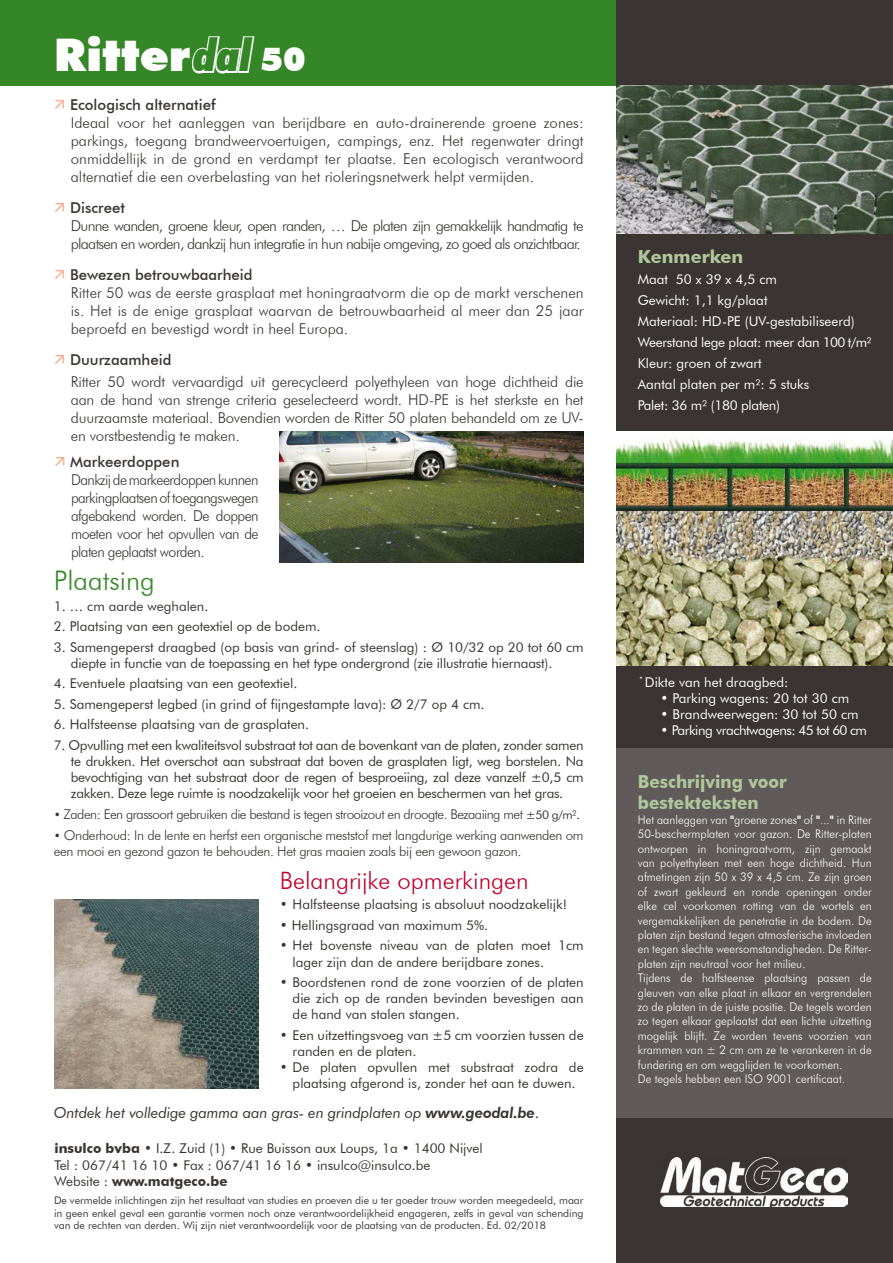
<style>
.page{position:relative;width:893px;height:1263px;background:#fff}
.page>*{position:absolute;margin:0;border:0;box-sizing:border-box;transform-origin:0 0}
.t1{font:900 45px "Futura BT";color:#fff}
.t2{font:300 27px "Futura BT";color:#358626}
.t3{font:300 24px "Futura BT";color:#c1002b}
.t4{font:700 18px/21.6px "Futura BT";color:#afc79b;scale:.95 1}
.t5{font:700 18px "Futura BT";color:#afc79b}
.t6{font:300 15px/18px "Futura BT";letter-spacing:-.04em;color:#3a3432;text-align:justify}
.t7{font:300 15px/18px "Futura BT";letter-spacing:-.04em;color:#3a3432;text-align:justify;scale:.95 1}
.t8{font:500 15px "Futura BT";color:#3a3432}
.t9{font:italic 15px "Futura BT";letter-spacing:-.01em;color:#3a3432}
.t10{font:13.5px/16.2px "Futura BT";color:#3a3432}
.t11{font:13.5px/21px "Futura BT";color:#fff}
.t12{font:300 13.5px/16.2px "Futura BT";letter-spacing:-.025em;color:#3a3432}
.t13{font:13.5px "Futura BT";letter-spacing:-.03em;color:#fff}
.t14{font:300 12px/14.4px "Futura BT";color:#fff;scale:.95 1}
.t15{font:10.5px/12.6px "Futura BT";color:#373739;text-align:justify}
.s1{font-style:italic;font-stretch:condensed;font-size:43.2px;color:#358626}
.s2{font-size:33px}
.s3{font-weight:400;font-size:12px}
.s4{font-weight:800}
.s5{font-style:normal}
.s6{font-weight:700}
</style>
<div class="page">
<div style="left:0;top:0;width:893px;height:85px;background:#358626"></div>
<div style="left:617px;top:0;width:276px;height:1263px;background:#3a3432"></div>
<svg style="left:191px;top:36px;width:64px;height:38px"></svg>
<img style="left:617px;top:85px;width:276px;height:149px">
<img style="left:660px;top:1158px;width:187px;height:49px">
<div style="left:638px;top:665px;width:234px;height:98px;border:2px solid #3a3432"></div>
<img style="left:617px;top:431px;width:276px;height:234px">
<img style="left:54px;top:899px;width:205px;height:190px">
<img style="left:280px;top:432px;width:304px;height:130px">
<div style="left:617px;top:748px;width:276px;height:370px;background:#605b5a"></div>
<h1 class="t1" style="left:54px;top:28px;width:253px">Ritter<span class="s1">dal</span> <span class="s2">50</span></h1>
<p class="t8" style="left:70px;top:96px;width:147px">Ecologisch alternatief</p>
<p class="t6" style="left:71px;top:114px;width:514px">Ideaal voor het aanleggen van berijdbare en auto-drainerende groene zones: parkings, toegang brandweervoertuigen, campings, enz. Het regenwater dringt onmiddellijk in de grond en verdampt ter plaatse. Een ecologisch verantwoord alternatief die een overbelasting van het rioleringsnetwerk helpt vermijden.</p>
<p class="t8" style="left:70px;top:199px;width:56px">Discreet</p>
<p class="t6" style="left:71px;top:217px;width:514px">Dunne wanden, groene kleur, open randen, … De platen zijn gemakkelijk handmatig te plaatsen en worden, dankzij hun integratie in hun nabije omgeving, zo goed als onzichtbaar.</p>
<p class="t8" style="left:70px;top:265px;width:184px">Bewezen betrouwbaarheid</p>
<p class="t6" style="left:71px;top:283px;width:514px">Ritter 50 was de eerste grasplaat met honingraatvorm die op de markt verschenen is. Het is de enige grasplaat waarvan de betrouwbaarheid al meer dan 25 jaar beproefd en bevestigd wordt in heel Europa.</p>
<p class="t8" style="left:70px;top:350px;width:103px">Duurzaamheid</p>
<p class="t6" style="left:71px;top:372px;width:514px">Ritter 50 wordt vervaardigd uit gerecycleerd polyethyleen van hoge dichtheid die aan de hand van strenge criteria geselecteerd wordt. HD-PE is het sterkste en het duurzaamste materiaal. Bovendien worden de Ritter 50 platen behandeld om ze UV&shy;en vorstbestendig te maken.</p>
<p class="t8" style="left:70px;top:452px;width:111px">Markeerdoppen</p>
<p class="t7" style="left:71px;top:470px;width:199px">Dankzij de markeerdoppen kunnen parkingplaatsen of toegangswegen afgebakend worden. De doppen moeten voor het opvullen van de platen geplaatst worden.</p>
<h2 class="t2" style="left:54px;top:564px;width:102px">Plaatsing</h2>
<p class="t10" style="left:54px;top:598px;width:156px">1. … cm aarde weghalen.</p>
<p class="t10" style="left:54px;top:618px;width:268px">2. Plaatsing van een geotextiel op de bodem.</p>
<p class="t10" style="left:71px;top:639px;width:514px;text-indent:-17px">3. Samengeperst draagbed (op basis van grind- of steenslag) : Ø 10/32 op 20 tot 60 cm diepte in functie van de toepassing en het type ondergrond (zie illustratie hiernaast).</p>
<p class="t10" style="left:54px;top:675px;width:245px">4. Eventuele plaatsing van een geotextiel.</p>
<p class="t10" style="left:54px;top:696px;width:432px">5. Samengeperst legbed (in grind of fijngestampte lava): Ø 2/7 op 4 cm.</p>
<p class="t10" style="left:54px;top:716px;width:257px">6. Halfsteense plaatsing van de grasplaten.</p>
<p class="t10" style="left:71px;top:737px;width:514px;text-align:justify;text-indent:-17px">7. Opvulling met een kwaliteitsvol substraat tot aan de bovenkant van de platen, zonder samen te drukken. Het overschot aan substraat dat boven de grasplaten ligt, weg borstelen. Na bevochtiging van het substraat door de regen of besproeiing, zal deze vanzelf ±0,5 cm zakken. Deze lege ruimte is noodzakelijk voor het groeien en beschermen van het gras.</p>
<p class="t12" style="left:54px;top:806px;width:528px"><span class="s3">•</span> Zaden: Een grassoort gebruiken die bestand is tegen strooizout en droogte. Bezaaiing met <span class="s3">±50 g/m².</span></p>
<p class="t12" style="left:54px;top:827px;width:531px"><span class="s3">•</span> Onderhoud: In de lente en herfst een organische meststof met langdurige werking aanwenden om een mooi en gezond gazon te behouden. Het gras maaien zoals bij een gewoon gazon.</p>
<h3 class="t3" style="left:280px;top:866px;width:250px">Belangrijke opmerkingen</h3>
<p class="t10" style="left:280px;top:896px;width:289px">• Halfsteense plaatsing is absoluut noodzakelijk!</p>
<p class="t10" style="left:280px;top:917px;width:210px">• Hellingsgraad van maximum 5%.</p>
<p class="t10" style="left:293px;top:937px;width:293px;text-indent:-13px">• Het bovenste niveau van de platen moet 1cm lager zijn dan de andere berijdbare zones.</p>
<p class="t10" style="left:293px;top:974px;width:293px;text-align:justify;text-indent:-13px">• Boordstenen rond de zone voorzien of de platen die zich op de randen bevinden bevestigen aan de hand van stalen stangen.</p>
<p class="t10" style="left:293px;top:1027px;width:293px;text-indent:-13px">• Een uitzettingsvoeg van ±5 cm voorzien tussen de randen en de platen.</p>
<p class="t10" style="left:280px;top:1059px;width:305px;text-align:center">• De platen opvullen met substraat zodra de plaatsing afgerond is, zonder het aan te duwen.</p>
<p class="t9" style="left:54px;top:1104px;width:487px">Ontdek het volledige gamma aan gras- en grindplaten op <span class="s4">www.geodal.be</span><span class="s5">.</span></p>
<p class="t10" style="left:54px;top:1140px;width:430px"><span class="s6">insulco bvba</span> • I.Z. Zuid (1) • Rue Buisson aux Loups, 1a • 1400 Nijvel<br>Tel : 067/41 16 10 • Fax : 067/41 16 16 • insulco@insulco.be<br>Website : <span class="s6">www.matgeco.be</span></p>
<p class="t15" style="left:54px;top:1194px;width:531px">De vermelde inlichtingen zijn het resultaat van studies en proeven die u ter goeder trouw worden meegedeeld, maar in geen enkel geval een garantie vormen noch onze verantwoordelijkheid engageren, zelfs in geval van schending van de rechten van derden. Wij zijn niet verantwoordelijk voor de plaatsing van de producten. Ed. 02/2018</p>
<h3 class="t5" style="left:638px;top:245px;width:107px">Kenmerken</h3>
<p class="t11" style="left:638px;top:268px;width:235px">Maat 50 x 39 x 4,5 cm<br>Gewicht: 1,1 kg/plaat<br>Materiaal: HD-PE (UV-gestabiliseerd)<br>Weerstand lege plaat: meer dan 100 t/m²<br>Kleur: groen of zwart<br>Aantal platen per m²: 5 stuks<br>Palet: 36 m² (180 platen)</p>
<p class="t11" style="left:639px;top:671px;width:151px"><sup>*</sup> Dikte van het draagbed:</p>
<p class="t11" style="left:661px;top:687px;width:190px">• Parking wagens: 20 tot 30 cm</p>
<p class="t11" style="left:661px;top:704px;width:199px">• Brandweerwegen: 30 tot 50 cm</p>
<p class="t13" style="left:661px;top:722px;width:208px">• Parking vrachtwagens: 45 tot 60 cm</p>
<h3 class="t4" style="left:638px;top:770px;width:158px">Beschrijving voor bestekteksten</h3>
<p class="t14" style="left:638px;top:812px;width:248px">Het aanleggen van <span class="s6">"</span>groene zones<span class="s6">"</span> of <span class="s6">"</span>...<span class="s6">"</span> in Ritter 50-beschermplaten voor gazon. De Ritter-platen ontworpen in honingraatvorm, zijn gemaakt van polyethyleen met een hoge dichtheid. Hun afmetingen zijn 50 x 39 x 4,5 cm. Ze zijn groen of zwart gekleurd en ronde openingen onder elke cel voorkomen rotting van de wortels en vergemakkelijken de penetratie in de bodem. De platen zijn bestand tegen atmosferische invloeden en tegen slechte weersomstandigheden. De Ritter&shy;platen zijn neutraal voor het milieu.<br>Tijdens de halfsteense plaatsing passen de gleuven van elke plaat in elkaar en vergrendelen zo de platen in de juiste positie. De tegels worden zo tegen elkaar geplaatst dat een lichte uitzetting mogelijk blijft. Ze worden tevens voorzien van krammen van ± 2 cm om ze te verankeren in de fundering en om wegglijden te voorkomen.<br>De tegels hebben een ISO 9001 certificaat.</p>
</div>
